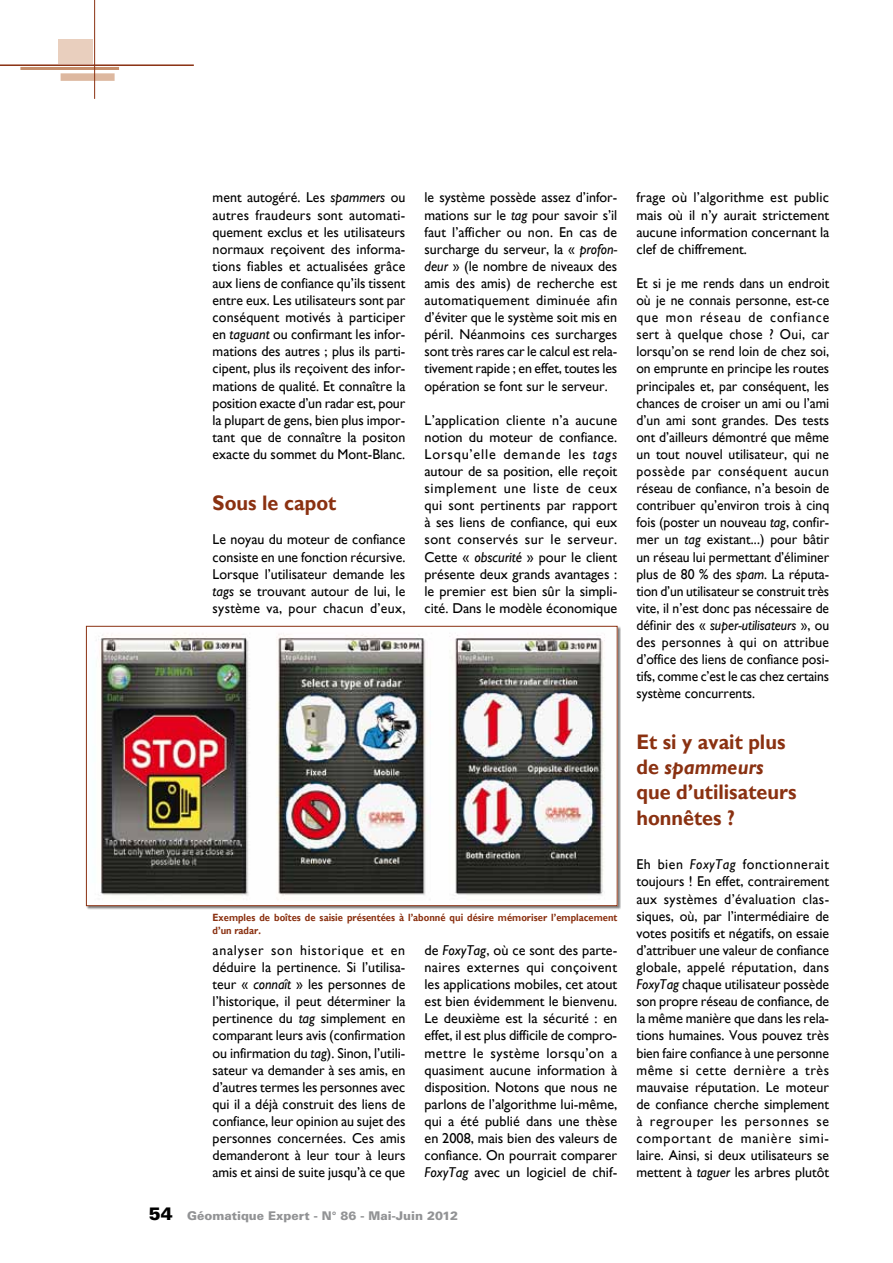
<style>
.page{position:relative;width:893px;height:1263px;background:#fff}
.page>*{position:absolute;margin:0;border:0;box-sizing:border-box;transform-origin:0 0}
.t1{font:700 21px/25.2px "Gill Sans";color:#8a3111;scale:.95 1}
.t2{font:14.25px/17.1px "Gill Sans";color:#000;text-align:justify}
.t3{font:14.25px/17.1px "Gill Sans";color:#000;text-align:justify;scale:.96 1}
.t4{font:900 12px "Univers";color:#929395}
.t5{font:700 10.5px/12.6px "Gill Sans";color:#8a3111;scale:.9 1}
.s1{font-style:italic}
.s2{font-size:18px;color:#000}
</style>
<div class="page">
<hr style="left:20px;top:67px;width:99px;height:3px;background:#c58d6a">
<div style="left:61px;top:73px;width:54px;height:8px;background:#ddb8a0"></div>
<hr style="left:0;top:64px;width:194px;height:2px;background:#8a3111">
<div style="left:58px;top:39px;width:34px;height:24px;background:#e9cfbe"></div>
<hr style="left:94px;top:0;width:1px;height:99px;background:#8a3111">
<div style="left:86px;top:626px;width:535px;height:284px;background:#000;opacity:.5"></div>
<img style="left:88px;top:628px;width:527px;height:276px">
<div style="left:86px;top:626px;width:531px;height:280px;border:1px solid #8a3111"></div>
<p class="t2" style="left:213px;top:189px;width:194px">ment autogéré. Les <span class="s1">spammers</span> ou autres fraudeurs sont automati&shy;quement exclus et les utilisateurs normaux reçoivent des informa&shy;tions fiables et actualisées grâce aux liens de confiance qu’ils tissent entre eux. Les utilisateurs sont par conséquent motivés à participer en <span class="s1">taguant</span> ou confirmant les infor&shy;mations des autres ; plus ils parti&shy;cipent, plus ils reçoivent des infor&shy;mations de qualité. Et connaître la position exacte d’un radar est, pour la plupart de gens, bien plus impor&shy;tant que de connaître la positon exacte du sommet du Mont-Blanc.</p>
<h1 class="t1" style="left:213px;top:490px;width:132px">Sous le capot</h1>
<p class="t2" style="left:213px;top:531px;width:194px">Le noyau du moteur de confiance consiste en une fonction récursive.<br>Lorsque l’utilisateur demande les <span class="s1">tags</span> se trouvant autour de lui, le système va, pour chacun d’eux,</p>
<p class="t2" style="left:424px;top:189px;width:194px">le système possède assez d’infor&shy;mations sur le <span class="s1">tag</span> pour savoir s’il faut l’afficher ou non. En cas de surcharge du serveur, la « <span class="s1">profon&shy;deur</span> » (le nombre de niveaux des amis des amis) de recherche est automatiquement diminuée afin d’éviter que le système soit mis en péril. Néanmoins ces surcharges sont très rares car le calcul est rela&shy;tivement rapide ; en effet, toutes les opération se font sur le serveur.</p>
<p class="t2" style="left:424px;top:411px;width:194px">L’application cliente n’a aucune notion du moteur de confiance.<br>Lorsqu’elle demande les <span class="s1">tags </span>autour de sa position, elle reçoit simplement une liste de ceux qui sont pertinents par rapport à ses liens de confiance, qui eux sont conservés sur le serveur.<br>Cette « <span class="s1">obscurité</span> » pour le client présente deux grands avantages : le premier est bien sûr la simpli&shy;cité. Dans le modèle économique</p>
<p class="t5" style="left:213px;top:911px;width:451px">Exemples de boîtes de saisie présentées à l’abonné qui désire mémoriser l’emplacement d’un radar.</p>
<p class="t2" style="left:213px;top:942px;width:194px">analyser son historique et en déduire la pertinence. Si l’utilisa&shy;teur « <span class="s1">connaît</span> » les personnes de l’historique, il peut déterminer la pertinence du <span class="s1">tag</span> simplement en comparant leurs avis (confirmation ou infirmation du <span class="s1">tag</span>). Sinon, l’utili&shy;sateur va demander à ses amis, en d’autres termes les personnes avec qui il a déjà construit des liens de confiance, leur opinion au sujet des personnes concernées. Ces amis demanderont à leur tour à leurs amis et ainsi de suite jusqu’à ce que</p>
<p class="t2" style="left:424px;top:942px;width:194px">de <span class="s1">FoxyTag</span>, où ce sont des parte&shy;naires externes qui conçoivent les applications mobiles, cet atout est bien évidemment le bienvenu.<br>Le deuxième est la sécurité : en effet, il est plus difficile de compro&shy;mettre le système lorsqu’on a quasiment aucune information à disposition. Notons que nous ne parlons de l’algorithme lui-même, qui a été publié dans une thèse en 2008, mais bien des valeurs de confiance. On pourrait comparer <span class="s1">FoxyTag</span> avec un logiciel de chif-</p>
<p class="t4" style="left:149px;top:1208px;width:311px"><span class="s2">54</span> Géomatique Expert - N° 86 - Mai-Juin 2012</p>
<p class="t2" style="left:636px;top:189px;width:194px">frage où l’algorithme est public mais où il n’y aurait strictement aucune information concernant la clef de chiffrement.</p>
<p class="t3" style="left:636px;top:275px;width:202px">Et si je me rends dans un endroit où je ne connais personne, est-ce que mon réseau de confiance sert à quelque chose ? Oui, car lorsqu’on se rend loin de chez soi, on emprunte en principe les routes principales et, par conséquent, les chances de croiser un ami ou l’ami d’un ami sont grandes. Des tests ont d’ailleurs démontré que même un tout nouvel utilisateur, qui ne possède par conséquent aucun réseau de confiance, n’a besoin de contribuer qu’environ trois à cinq fois (poster un nouveau <span class="s1">tag</span>, confir&shy;mer un <span class="s1">tag</span> existant...) pour bâtir un réseau lui permettant d’éliminer plus de 80 % des <span class="s1">spam</span>. La réputa&shy;tion d’un utilisateur se construit très vite, il n’est donc pas nécessaire de définir des « <span class="s1">super-utilisateurs</span> », ou des personnes à qui on attribue d’office des liens de confiance posi&shy;tifs, comme c’est le cas chez certains système concurrents.</p>
<h1 class="t1" style="left:636px;top:729px;width:170px">Et si y avait plus de <span class="s1">spammeurs </span>que d’utilisateurs honnêtes ?</h1>
<p class="t2" style="left:636px;top:856px;width:194px">Eh bien <span class="s1">FoxyTag</span> fonctionnerait toujours ! En effet, contrairement aux systèmes d’évaluation clas&shy;siques, où, par l’intermédiaire de votes positifs et négatifs, on essaie d’attribuer une valeur de confiance globale, appelé réputation, dans <span class="s1">FoxyTag</span> chaque utilisateur possède son propre réseau de confiance, de la même manière que dans les rela&shy;tions humaines. Vous pouvez très bien faire confiance à une personne même si cette dernière a très mauvaise réputation. Le moteur de confiance cherche simplement à regrouper les personnes se comportant de manière simi&shy;laire. Ainsi, si deux utilisateurs se mettent à <span class="s1">taguer</span> les arbres plutôt</p>
</div>
